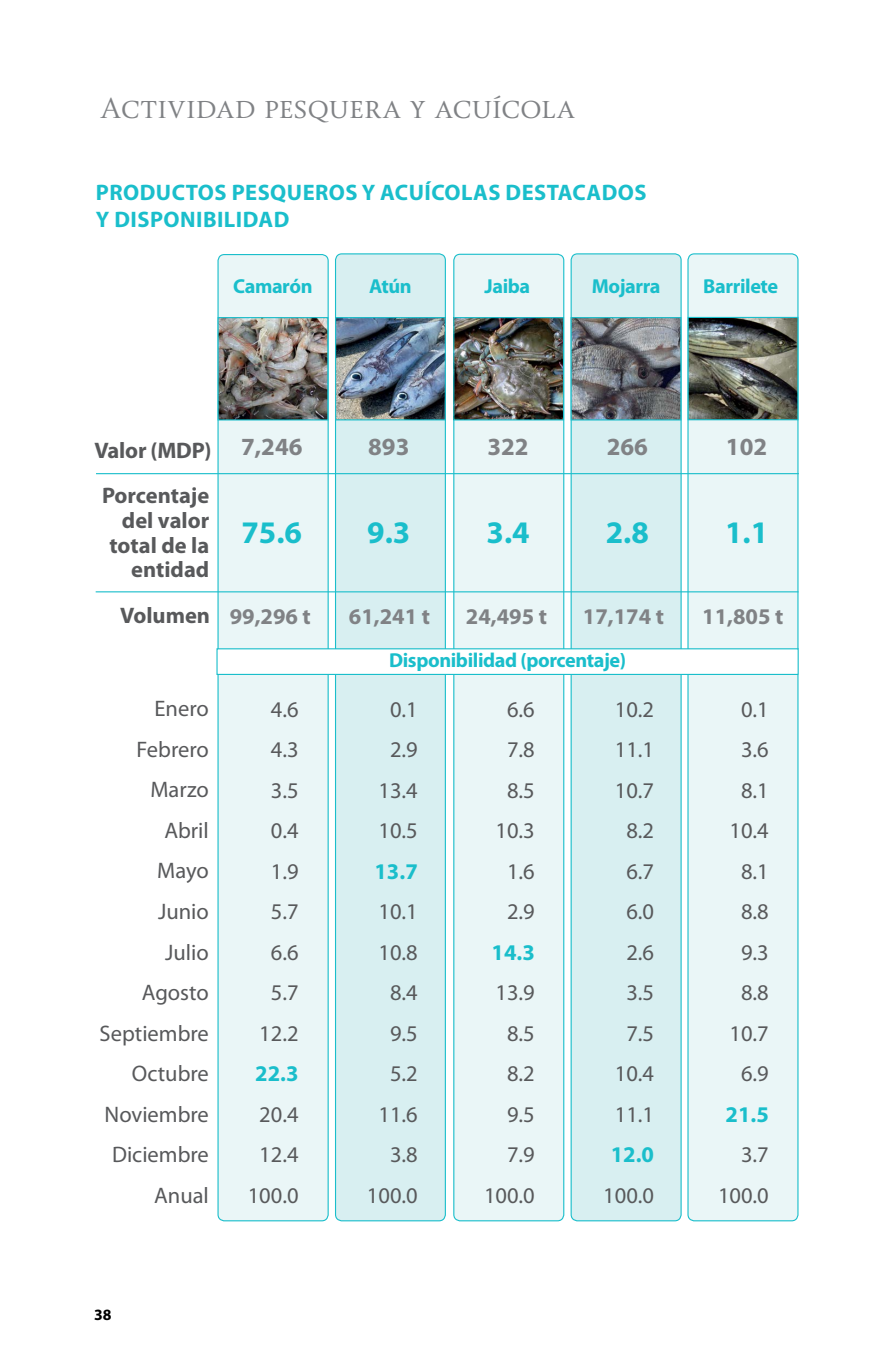
<style>
.page{position:relative;width:893px;height:1372px;background:#fff}
.page>*{position:absolute;margin:0;border:0;box-sizing:border-box;transform-origin:0 0}
.t1{font:700 31.5px "Myriad Pro";color:#1abecb}
.t2{font:27px "Soberana Titular";color:#808285}
.t3{font:700 24.75px "Myriad Pro";color:#808285}
.t4{font:22.5px/40.5px "Myriad Pro";color:#58595b;text-align:right}
.t5{font:700 22.5px/27px "Myriad Pro";letter-spacing:.02em;color:#1abecb}
.t6{font:700 22.5px/24.8px "Myriad Pro";color:#58595b;text-align:right}
.t7{font:700 22.5px "Myriad Pro";color:#808285}
.t8{font:700 20.25px "Myriad Pro";letter-spacing:-.02em;color:#1abecb}
.t9{font:700 15.75px "Myriad Pro";color:#000}
</style>
<div class="page">
<div style="left:218px;top:254px;width:110px;height:966px;background:#eaf6f7;border-radius:6px"></div>
<div style="left:217px;top:254px;width:112px;height:967px;border:1px solid #1abecb;border-radius:6px"></div>
<div style="left:454px;top:254px;width:110px;height:966px;background:#eaf6f7;border-radius:6px"></div>
<div style="left:453px;top:254px;width:111px;height:967px;border:1px solid #1abecb;border-radius:6px"></div>
<div style="left:336px;top:254px;width:109px;height:966px;background:#d8eff1;border-radius:6px"></div>
<div style="left:335px;top:253px;width:111px;height:968px;border:1px solid #1abecb;border-radius:6px"></div>
<div style="left:571px;top:254px;width:110px;height:966px;background:#d8eff1;border-radius:6px"></div>
<div style="left:571px;top:253px;width:111px;height:968px;border:1px solid #1abecb;border-radius:6px"></div>
<div style="left:688px;top:254px;width:110px;height:966px;background:#eaf6f7;border-radius:6px"></div>
<div style="left:687px;top:253px;width:111px;height:968px;border:1px solid #1abecb;border-radius:6px"></div>
<img style="left:337px;top:319px;width:107px;height:99px">
<div style="left:335px;top:317px;width:111px;height:103px;border:1px solid #1abecb"></div>
<img style="left:455px;top:319px;width:107px;height:99px">
<div style="left:453px;top:317px;width:111px;height:103px;border:1px solid #1abecb"></div>
<img style="left:573px;top:319px;width:106px;height:99px">
<div style="left:571px;top:317px;width:110px;height:103px;border:1px solid #1abecb"></div>
<img style="left:690px;top:319px;width:106px;height:99px">
<div style="left:688px;top:317px;width:110px;height:103px;border:1px solid #1abecb"></div>
<img style="left:220px;top:319px;width:106px;height:99px">
<div style="left:218px;top:317px;width:110px;height:103px;border:1px solid #1abecb"></div>
<hr style="left:96px;top:591px;width:702px;height:1px;background:#1abecb">
<hr style="left:96px;top:473px;width:703px;height:1px;background:#1abecb">
<div style="left:217px;top:648px;width:581px;height:26px;background:#fff"></div>
<div style="left:216px;top:648px;width:583px;height:27px;border:1px solid #1abecb"></div>
<p class="t2" style="left:100px;top:91px;width:477px">Actividad pesquera y acuícola</p>
<p class="t5" style="left:96px;top:179px;width:552px">PRODUCTOS PESQUEROS Y ACUÍCOLAS DESTACADOS<br>Y DISPONIBILIDAD</p>
<p class="t8" style="left:233px;top:273px;width:81px">Camarón</p>
<p class="t8" style="left:369px;top:273px;width:44px">Atún</p>
<p class="t8" style="left:485px;top:273px;width:47px">Jaiba</p>
<p class="t8" style="left:592px;top:273px;width:70px">Mojarra</p>
<p class="t8" style="left:703px;top:273px;width:76px">Barrilete</p>
<p class="t6" style="left:94px;top:437px;width:119px">Valor (MDP)</p>
<p class="t6" style="left:102px;top:482px;width:109px">Porcentaje del valor total de la entidad</p>
<p class="t6" style="left:120px;top:602px;width:92px">Volumen</p>
<p class="t4" style="left:100px;top:688px;width:111px">Enero<br>Febrero<br>Marzo<br>Abril<br>Mayo<br>Junio<br>Julio<br>Agosto<br>Septiembre<br>Octubre<br>Noviembre<br>Diciembre<br>Anual</p>
<p class="t3" style="left:241px;top:430px;width:63px">7,246</p>
<p class="t3" style="left:368px;top:430px;width:43px">893</p>
<p class="t3" style="left:487px;top:430px;width:43px">322</p>
<p class="t3" style="left:607px;top:430px;width:43px">266</p>
<p class="t3" style="left:726px;top:430px;width:43px">102</p>
<h1 class="t1" style="left:241px;top:512px;width:62px">75.6</h1>
<h1 class="t1" style="left:367px;top:512px;width:45px">9.3</h1>
<h1 class="t1" style="left:486px;top:512px;width:45px">3.4</h1>
<h1 class="t1" style="left:606px;top:512px;width:45px">2.8</h1>
<h1 class="t1" style="left:725px;top:512px;width:45px">1.1</h1>
<p class="t7" style="left:230px;top:601px;width:83px">99,296 t</p>
<p class="t7" style="left:349px;top:601px;width:83px">61,241 t</p>
<p class="t7" style="left:466px;top:601px;width:83px">24,495 t</p>
<p class="t7" style="left:583px;top:601px;width:83px">17,174 t</p>
<p class="t7" style="left:702px;top:601px;width:83px">11,805 t</p>
<p class="t8" style="left:389px;top:646px;width:239px">Disponibilidad (porcentaje)</p>
<p class="t4" style="left:271px;top:688px;width:29px">4.6</p>
<p class="t4" style="left:390px;top:688px;width:29px">0.1</p>
<p class="t4" style="left:507px;top:688px;width:29px">6.6</p>
<p class="t4" style="left:615px;top:688px;width:41px">10.2</p>
<p class="t4" style="left:741px;top:688px;width:29px">0.1</p>
<p class="t4" style="left:271px;top:728px;width:29px">4.3</p>
<p class="t4" style="left:390px;top:728px;width:29px">2.9</p>
<p class="t4" style="left:507px;top:728px;width:29px">7.8</p>
<p class="t4" style="left:615px;top:728px;width:41px">11.1</p>
<p class="t4" style="left:741px;top:728px;width:29px">3.6</p>
<p class="t4" style="left:271px;top:769px;width:29px">3.5</p>
<p class="t4" style="left:378px;top:769px;width:41px">13.4</p>
<p class="t4" style="left:507px;top:769px;width:29px">8.5</p>
<p class="t4" style="left:615px;top:769px;width:41px">10.7</p>
<p class="t4" style="left:741px;top:769px;width:29px">8.1</p>
<p class="t4" style="left:271px;top:809px;width:29px">0.4</p>
<p class="t4" style="left:378px;top:809px;width:41px">10.5</p>
<p class="t4" style="left:495px;top:809px;width:41px">10.3</p>
<p class="t4" style="left:626px;top:809px;width:29px">8.2</p>
<p class="t4" style="left:729px;top:809px;width:41px">10.4</p>
<p class="t4" style="left:271px;top:850px;width:29px">1.9</p>
<p class="t5" style="left:374px;top:856px;width:45px">13.7</p>
<p class="t4" style="left:507px;top:850px;width:29px">1.6</p>
<p class="t4" style="left:626px;top:850px;width:29px">6.7</p>
<p class="t4" style="left:741px;top:850px;width:29px">8.1</p>
<p class="t4" style="left:271px;top:890px;width:29px">5.7</p>
<p class="t4" style="left:378px;top:890px;width:41px">10.1</p>
<p class="t4" style="left:507px;top:890px;width:29px">2.9</p>
<p class="t4" style="left:626px;top:890px;width:29px">6.0</p>
<p class="t4" style="left:741px;top:890px;width:29px">8.8</p>
<p class="t4" style="left:271px;top:931px;width:29px">6.6</p>
<p class="t4" style="left:378px;top:931px;width:41px">10.8</p>
<p class="t5" style="left:491px;top:937px;width:45px">14.3</p>
<p class="t4" style="left:626px;top:931px;width:29px">2.6</p>
<p class="t4" style="left:741px;top:931px;width:29px">9.3</p>
<p class="t4" style="left:271px;top:971px;width:29px">5.7</p>
<p class="t4" style="left:390px;top:971px;width:29px">8.4</p>
<p class="t4" style="left:495px;top:971px;width:41px">13.9</p>
<p class="t4" style="left:626px;top:971px;width:29px">3.5</p>
<p class="t4" style="left:741px;top:971px;width:29px">8.8</p>
<p class="t4" style="left:259px;top:1012px;width:41px">12.2</p>
<p class="t4" style="left:390px;top:1012px;width:29px">9.5</p>
<p class="t4" style="left:507px;top:1012px;width:29px">8.5</p>
<p class="t4" style="left:626px;top:1012px;width:29px">7.5</p>
<p class="t4" style="left:729px;top:1012px;width:41px">10.7</p>
<p class="t5" style="left:255px;top:1059px;width:45px">22.3</p>
<p class="t4" style="left:390px;top:1052px;width:29px">5.2</p>
<p class="t4" style="left:507px;top:1052px;width:29px">8.2</p>
<p class="t4" style="left:615px;top:1052px;width:41px">10.4</p>
<p class="t4" style="left:741px;top:1052px;width:29px">6.9</p>
<p class="t4" style="left:259px;top:1093px;width:41px">20.4</p>
<p class="t4" style="left:378px;top:1093px;width:41px">11.6</p>
<p class="t4" style="left:507px;top:1093px;width:29px">9.5</p>
<p class="t4" style="left:615px;top:1093px;width:41px">11.1</p>
<p class="t5" style="left:725px;top:1099px;width:45px">21.5</p>
<p class="t4" style="left:259px;top:1133px;width:41px">12.4</p>
<p class="t4" style="left:390px;top:1133px;width:29px">3.8</p>
<p class="t4" style="left:507px;top:1133px;width:29px">7.9</p>
<p class="t5" style="left:611px;top:1140px;width:45px">12.0</p>
<p class="t4" style="left:741px;top:1133px;width:29px">3.7</p>
<p class="t4" style="left:248px;top:1174px;width:52px">100.0</p>
<p class="t4" style="left:367px;top:1174px;width:52px">100.0</p>
<p class="t4" style="left:484px;top:1174px;width:52px">100.0</p>
<p class="t4" style="left:603px;top:1174px;width:52px">100.0</p>
<p class="t4" style="left:718px;top:1174px;width:52px">100.0</p>
<p class="t9" style="left:94px;top:1304px;width:19px">38</p>
</div>
